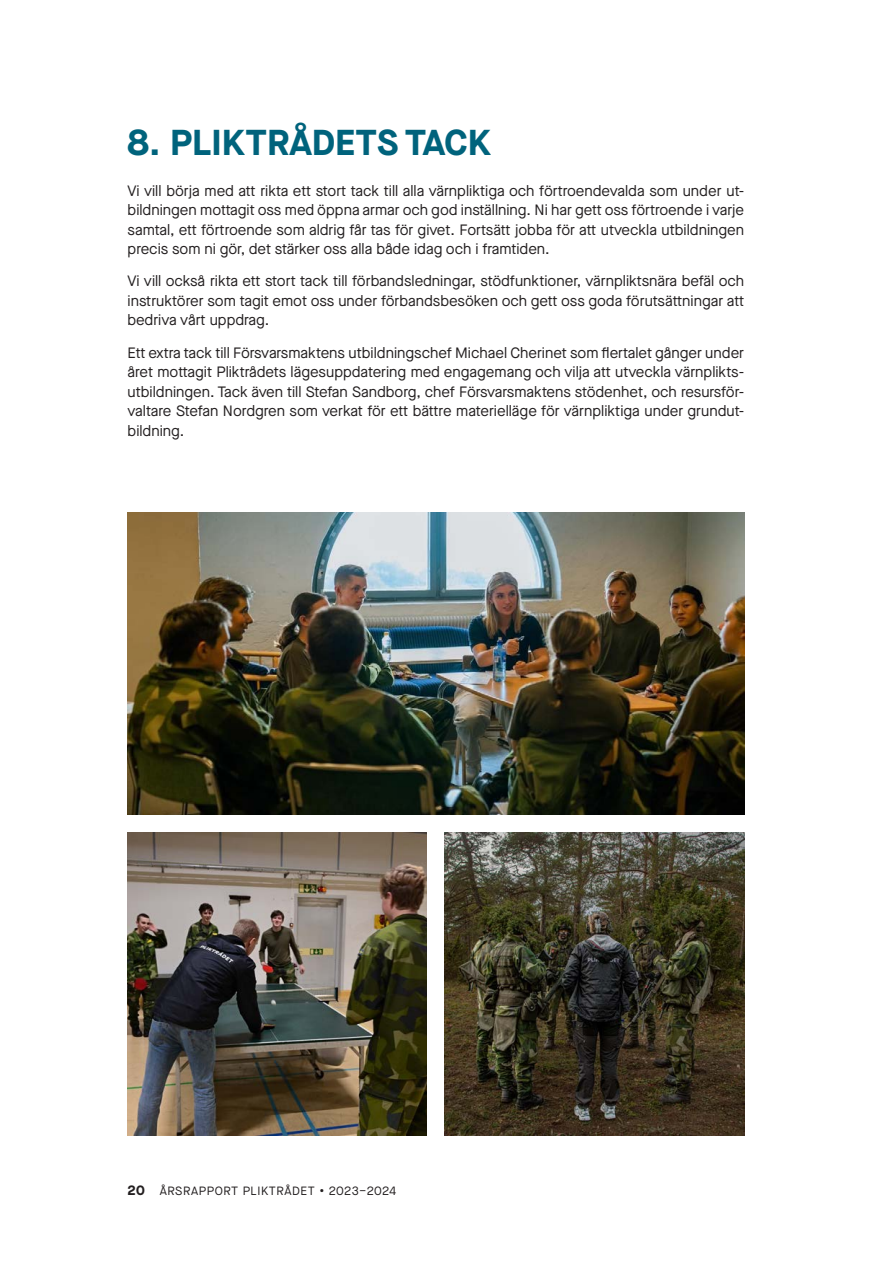
<style>
.page{position:relative;width:893px;height:1263px;background:#fff}
.page>*{position:absolute;margin:0;border:0;box-sizing:border-box;transform-origin:0 0}
.t1{font:700 36px "Maison Neue";color:#00637c}
.Bröd{font:15px/19.5px "Maison Neue";color:#231f20;text-align:justify}
.t2{font:12px "Maison Neue";letter-spacing:.05em;color:#231f20}
.s1{font-weight:700;font-size:13.5px}
.s2{font-weight:700}
</style>
<div class="page">
<img style="left:128px;top:512px;width:616px;height:303px">
<img style="left:128px;top:833px;width:299px;height:302px">
<img style="left:445px;top:833px;width:299px;height:302px">
<p class="t1" style="left:128px;top:117px;width:365px">8. PLIKTRÅDETS TACK</p>
<p class="Bröd" style="left:128px;top:180px;width:618px">Vi vill börja med att rikta ett stort tack till alla värnpliktiga och förtroendevalda som under ut&shy;bildningen mottagit oss med öppna armar och god inställning. Ni har gett oss förtroende i varje samtal, ett förtroende som aldrig får tas för givet. Fortsätt jobba för att utveckla utbildningen precis som ni gör, det stärker oss alla både idag och i framtiden.</p>
<p class="Bröd" style="left:128px;top:271px;width:618px">Vi vill också rikta ett stort tack till förbandsledningar, stödfunktioner, värnpliktsnära befäl och instruktörer som tagit emot oss under förbandsbesöken och gett oss goda förutsättningar att bedriva vårt uppdrag.</p>
<p class="Bröd" style="left:128px;top:342px;width:618px">Ett extra tack till Försvarsmaktens utbildningschef Michael Cherinet som flertalet gånger under året mottagit Pliktrådets lägesuppdatering med engagemang och vilja att utveckla värnplikts&shy;utbildningen. Tack även till Stefan Sandborg, chef Försvarsmaktens stödenhet, och resursför&shy;valtare Stefan Nordgren som verkat för ett bättre materielläge för värnpliktiga under grundut&shy;bildning.</p>
<p class="t2" style="left:128px;top:1182px;width:270px"><span class="s1">20</span> ÅRSRAPPORT PLIKTRÅDET <span class="s2">•</span> 2023–2024</p>
</div>
